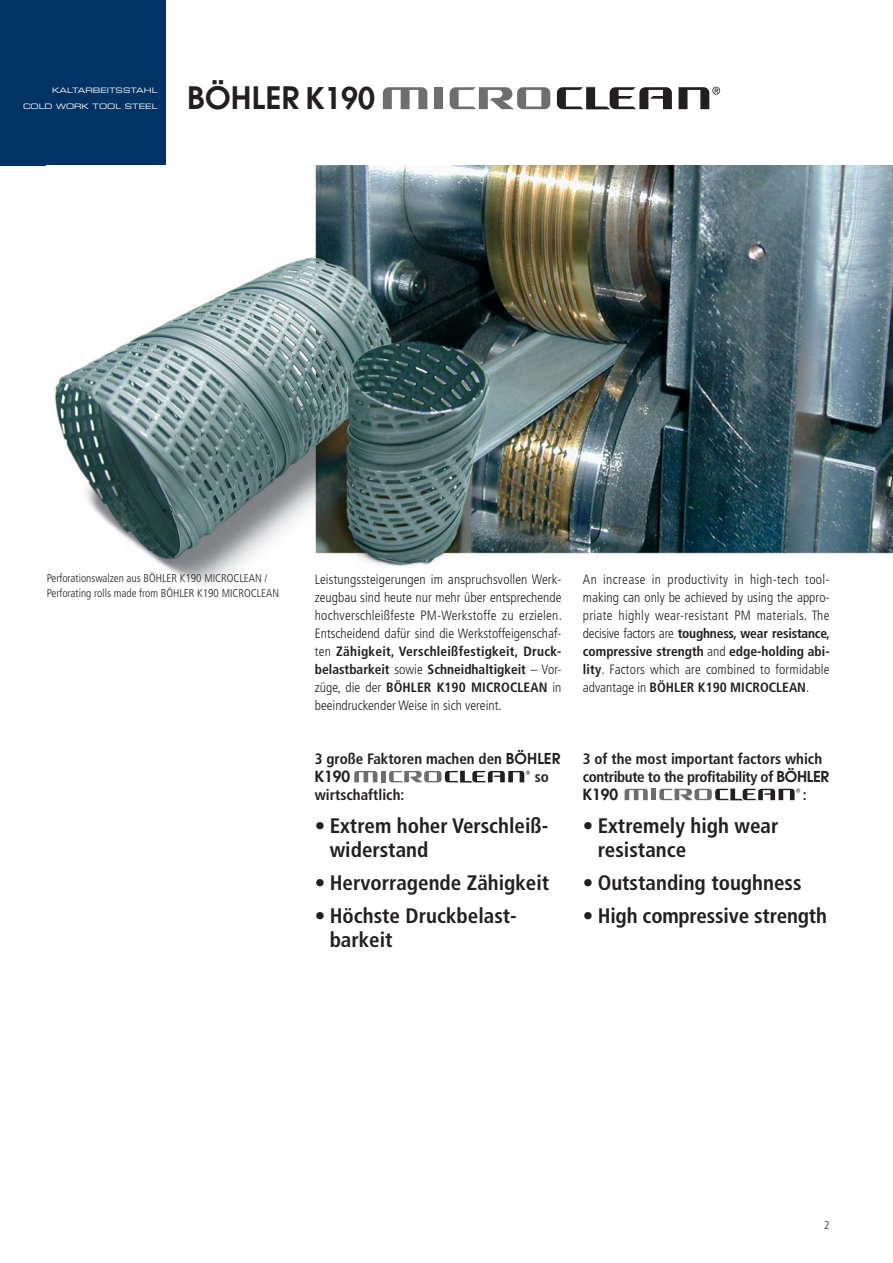
<style>
.page{position:relative;width:893px;height:1263px;background:#fff}
.page>*{position:absolute;margin:0;border:0;box-sizing:border-box;transform-origin:0 0}
.t1{font:600 30.75px "Avant Garde";color:#231f20}
.t2{font:700 condensed 21px/24px "Frutiger";color:#231f20}
.t3{font:700 condensed 15px/18px "Frutiger";letter-spacing:-.025em;color:#231f20}
.t4{font:700 condensed 15px "Frutiger";color:#231f20}
.t5{font:800 15px "Futura";color:#231f20}
.t6{font:300 condensed 13.5px/18px "Frutiger";color:#231f20;text-align:justify}
.t7{font:300 condensed 11.25px/15px "Frutiger";color:#231f20}
.t8{font:7.5px "Eurostile Extended Two";color:#fff}
.s1{font-family:"Futura";font-weight:800;font-size:29.1px}
.s2{font-weight:700}
.s3{font-family:"Avant Garde";font-weight:600;font-stretch:normal}
</style>
<div class="page">
<div style="left:0;top:0;width:166px;height:166px;background:#003264"></div>
<svg style="left:383px;top:87px;width:44px;height:22px"></svg>
<svg style="left:678px;top:87px;width:42px;height:22px"></svg>
<div style="left:434px;top:87px;width:9px;height:22px;background:#6d6e70"></div>
<svg style="left:557px;top:87px;width:115px;height:22px"></svg>
<svg style="left:449px;top:87px;width:101px;height:22px"></svg>
<img style="left:54px;top:166px;width:838px;height:418px">
<svg style="left:354px;top:771px;width:23px;height:11px"></svg>
<hr style="left:381px;top:771px;width:4px;height:11px;background:#6d6e70">
<svg style="left:389px;top:771px;width:141px;height:11px"></svg>
<svg style="left:624px;top:789px;width:23px;height:11px"></svg>
<div style="left:651px;top:789px;width:5px;height:11px;background:#6d6e70"></div>
<svg style="left:659px;top:789px;width:141px;height:11px"></svg>
<p class="t8" style="left:52px;top:87px;width:107px">KALTARBEITSSTAHL</p>
<p class="t8" style="left:23px;top:104px;width:136px">COLD WORK TOOL STEEL</p>
<h1 class="t1" style="left:187px;top:86px;width:189px">BÖHLER <span class="s1">K190</span></h1>
<p class="t7" style="left:47px;top:572px;width:234px">Perforationswalzen aus BÖHLER K190 MICROCLEAN /<br>Perforating rolls made from BÖHLER K190 MICROCLEAN</p>
<p class="t6" style="left:315px;top:572px;width:249px">Leistungssteigerungen im anspruchsvollen Werk&shy;zeugbau sind heute nur mehr über entsprechende hochverschleißfeste PM-Werkstoffe zu erzielen.<br>Entscheidend dafür sind die Werkstoffeigenschaf&shy;ten <span class="s2">Zähigkeit, Verschleißfestigkeit, Druck&shy;belastbarkeit</span> sowie <span class="s2">Schneidhaltigkeit</span> – Vor&shy;züge, die der <span class="s2">BÖHLER K190 MICROCLEAN</span> in beeindruckender Weise in sich vereint.</p>
<p class="t4" style="left:315px;top:753px;width:247px">3 große Faktoren machen den <span class="s3">BÖHLER</span></p>
<p class="t5" style="left:315px;top:769px;width:37px">K190</p>
<p class="t4" style="left:535px;top:771px;width:16px">so</p>
<p class="t4" style="left:315px;top:789px;width:91px">wirt schaftlich:</p>
<h2 class="t2" style="left:330px;top:816px;width:220px;text-indent:-15px">• Extrem hoher Verschleiß&shy;widerstand</h2>
<h2 class="t2" style="left:315px;top:873px;width:236px">• Hervorragende Zähigkeit</h2>
<h2 class="t2" style="left:330px;top:906px;width:189px;text-indent:-15px">• Höchste Druckbelast&shy;barkeit</h2>
<p class="t6" style="left:583px;top:572px;width:249px">An increase in productivity in high-tech tool&shy;making can only be achieved by using the appro&shy;priate highly wear-resistant PM materials. The decisive factors are <span class="s2">toughness, wear resistance, compressive strength</span> and <span class="s2">edge-holding abi&shy;lity</span>. Factors which are combined to formidable advantage in <span class="s2">BÖHLER K190 MICRO CLEAN</span>.</p>
<p class="t3" style="left:583px;top:751px;width:248px">3 of the most important factors which contribute to the profitability of <span class="s3">BÖHLER</span></p>
<p class="t5" style="left:583px;top:787px;width:37px">K190</p>
<p class="t4" style="left:802px;top:789px;width:5px">:</p>
<h2 class="t2" style="left:597px;top:816px;width:182px;text-indent:-15px">• Extremely high wear resistance</h2>
<h2 class="t2" style="left:583px;top:873px;width:220px">• Outstanding toughness</h2>
<h2 class="t2" style="left:583px;top:906px;width:246px">• High compressive strength</h2>
<p class="t7" style="left:824px;top:1218px;width:7px">2</p>
</div>
